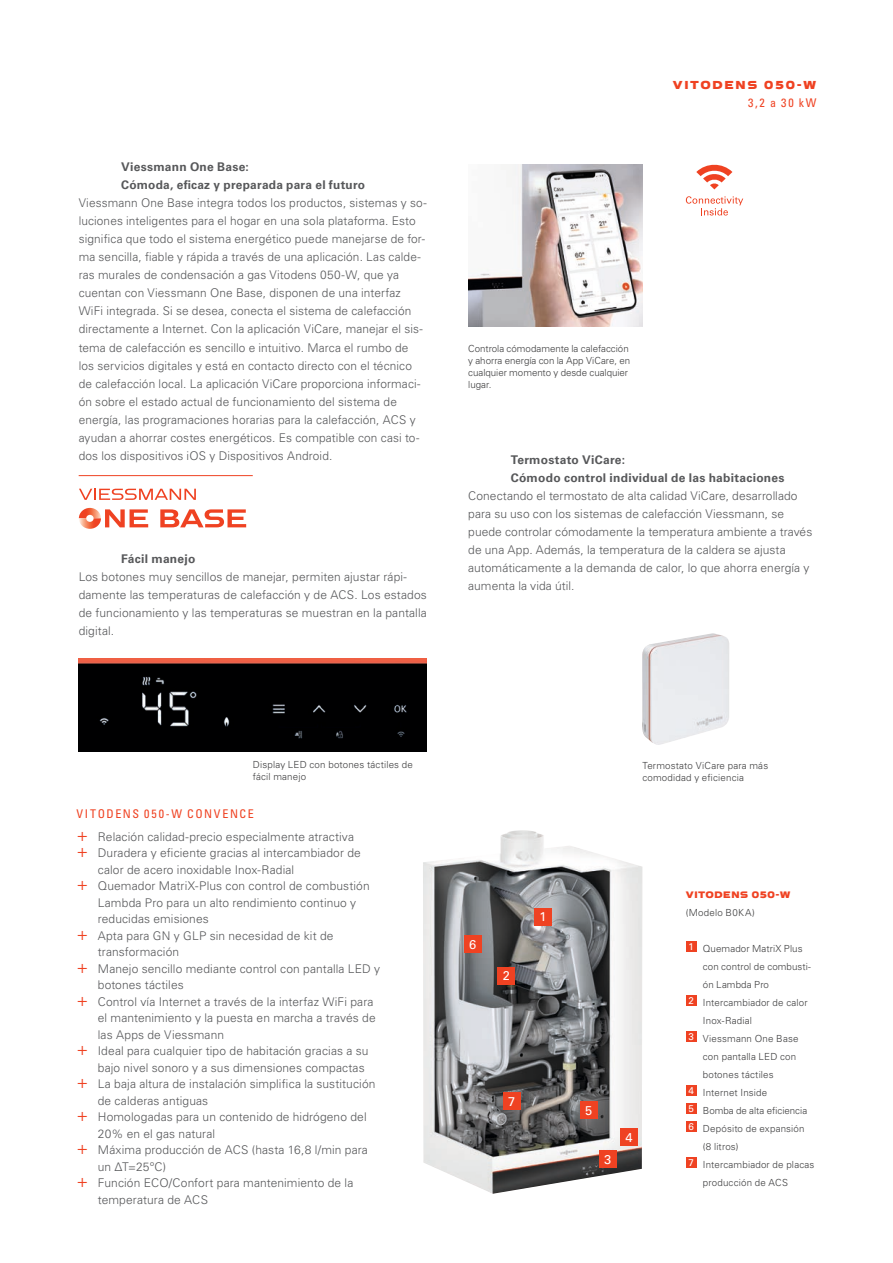
<style>
.page{position:relative;width:893px;height:1263px;background:#fff}
.page>*{position:absolute;margin:0;border:0;box-sizing:border-box;transform-origin:0 0}
.Beschriftung_großes{font:12.75px "Univers LTCYR 55 Roman";color:#fff}
.Copy___Univers_Light{font:300 12px/18px "Univers LTCYR 45";letter-spacing:.01em;color:#57585a}
.Zwischenheadline___U{font:700 12px/18px "Univers LTCYR 65";letter-spacing:.02em;color:#57585a}
.Headline_Vorteilstex{font:condensed 12px "Univers LTCYR 57";letter-spacing:.135em;color:#ef4222}
.Kopfzeile___Univers{font:12px "Viessmann";letter-spacing:.105em;color:#ef4222}
.Kopfzeile___Univers-2{font:condensed 12px "Univers LTCYR 57";color:#ef4222}
.Produktschnitt_Besch{font:300 9.75px/18px "Univers LTCYR 45";letter-spacing:.015em;color:#3e3e3f}
.Bildunterschriften{font:300 9.75px/12px "Univers LTCYR 45";letter-spacing:.005em;color:#3e3e3f}
.Product_name_table{font:9.75px "Viessmann";letter-spacing:.01em;color:#ef4222}
.Produktschnitt_Besch-2{font:9.75px "Univers LTCYR 55 Roman";color:#fff}
.s1{font-size:18px;color:#ef4222}
</style>
<div class="page">
<img style="left:423px;top:830px;width:219px;height:364px">
<img style="left:468px;top:165px;width:174px;height:162px">
<img style="left:642px;top:633px;width:87px;height:112px">
<img style="left:79px;top:659px;width:348px;height:92px">
<svg style="left:79px;top:489px;width:117px;height:11px"></svg>
<svg style="left:105px;top:509px;width:43px;height:18px"></svg>
<svg style="left:160px;top:509px;width:86px;height:18px"></svg>
<img style="left:79px;top:508px;width:22px;height:21px">
<hr style="left:79px;top:475px;width:174px;height:1px;background:#ef4222">
<div style="left:498px;top:967px;width:17px;height:17px;background:#ef4222"></div>
<div style="left:599px;top:1151px;width:17px;height:17px;background:#ef4222"></div>
<div style="left:464px;top:936px;width:17px;height:17px;background:#ef4222"></div>
<div style="left:580px;top:1101px;width:17px;height:17px;background:#ef4222"></div>
<div style="left:686px;top:941px;width:10px;height:11px;background:#ef4222"></div>
<div style="left:686px;top:995px;width:10px;height:11px;background:#ef4222"></div>
<div style="left:686px;top:1031px;width:10px;height:11px;background:#ef4222"></div>
<div style="left:686px;top:1085px;width:10px;height:11px;background:#ef4222"></div>
<div style="left:686px;top:1103px;width:10px;height:11px;background:#ef4222"></div>
<div style="left:686px;top:1121px;width:10px;height:11px;background:#ef4222"></div>
<div style="left:686px;top:1157px;width:10px;height:11px;background:#ef4222"></div>
<div style="left:534px;top:908px;width:17px;height:17px;background:#ef4222"></div>
<div style="left:621px;top:1128px;width:17px;height:17px;background:#ef4222"></div>
<svg style="left:686px;top:196px;width:57px;height:20px"></svg>
<svg style="left:696px;top:164px;width:36px;height:25px"></svg>
<div style="left:503px;top:1093px;width:17px;height:17px;background:#ef4222"></div>
<p class="Zwischenheadline___U" style="left:121px;top:158px;width:129px">Viessmann One Base:</p>
<p class="Zwischenheadline___U" style="left:121px;top:176px;width:245px">Cómoda, eficaz y preparada para el futuro</p>
<p class="Copy___Univers_Light" style="left:79px;top:194px;width:350px">Viessmann One Base integra todos los productos, sistemas y so&shy;luciones inteligentes para el hogar en una sola plataforma. Esto significa que todo el sistema energético puede manejarse de for&shy;ma sencilla, fiable y rápida a través de una aplicación. Las calde&shy;ras murales de condensación a gas Vitodens 050-W, que ya cuentan con Viessmann One Base, disponen de una interfaz WiFi integrada. Si se desea, conecta el sistema de calefacción directamente a Internet. Con la aplicación ViCare, manejar el sis&shy;tema de calefacción es sencillo e intuitivo. Marca el rumbo de los servicios digitales y está en contacto directo con el técnico de calefacción local. La aplicación ViCare proporciona informaci&shy;ón sobre el estado actual de funcionamiento del sistema de energía, las programaciones horarias para la calefacción, ACS y ayudan a ahorrar costes energéticos. Es compatible con casi to&shy;dos los dispositivos iOS y Dispositivos Android.</p>
<p class="Zwischenheadline___U" style="left:121px;top:549px;width:76px">Fácil manejo</p>
<p class="Copy___Univers_Light" style="left:79px;top:567px;width:350px">Los botones muy sencillos de manejar, permiten ajustar rápi&shy;damente las temperaturas de calefacción y de ACS. Los estados de funcionamiento y las temperaturas se muestran en la pantalla digital.</p>
<p class="Kopfzeile___Univers" style="left:673px;top:76px;width:145px">VITODENS 050-W</p>
<p class="Kopfzeile___Univers-2" style="left:748px;top:95px;width:70px">3,2 a 30 kW</p>
<p class="Bildunterschriften" style="left:468px;top:342px;width:163px">Controla cómodamente la calefacción y ahorra energía con la App ViCare, en cualquier momento y desde cualquier lugar.</p>
<p class="Zwischenheadline___U" style="left:511px;top:450px;width:275px">Termostato ViCare:<br>Cómodo control individual de las habitaciones</p>
<p class="Copy___Univers_Light" style="left:468px;top:486px;width:346px">Conectando el termostato de alta calidad ViCare, desarrollado para su uso con los sistemas de calefacción Viessmann, se puede controlar cómodamente la temperatura ambiente a través de una App. Además, la temperatura de la caldera se ajusta automáticamente a la demanda de calor, lo que ahorra energía y aumenta la vida útil.</p>
<p class="Bildunterschriften" style="left:253px;top:759px;width:162px">Display LED con botones táctiles de fácil manejo</p>
<p class="Headline_Vorteilstex" style="left:77px;top:806px;width:179px">VITODENS 050-W CONVENCE</p>
<p class="Copy___Univers_Light" style="left:77px;top:827px;width:279px"><span class="s1">+</span> Relación calidad-precio especialmente atractiva</p>
<p class="Copy___Univers_Light" style="left:98px;top:844px;width:265px;line-height:16.5px;text-indent:-21px"><span class="s1">+</span> Duradera y eficiente gracias al intercambiador de calor de acero inoxidable Inox-Radial</p>
<p class="Copy___Univers_Light" style="left:98px;top:877px;width:273px;line-height:16.5px;text-indent:-21px"><span class="s1">+</span> Quemador MatriX-Plus con control de combustión<br>Lambda Pro para un alto rendimiento continuo y reducidas emisiones</p>
<p class="Copy___Univers_Light" style="left:98px;top:927px;width:237px;line-height:16.5px;text-indent:-21px"><span class="s1">+</span> Apta para GN y GLP sin necesidad de kit de transformación</p>
<p class="Copy___Univers_Light" style="left:98px;top:960px;width:284px;line-height:16.5px;text-indent:-21px"><span class="s1">+</span> Manejo sencillo mediante control con pantalla LED y botones táctiles</p>
<p class="Copy___Univers_Light" style="left:98px;top:993px;width:279px;line-height:16.5px;text-indent:-21px"><span class="s1">+</span> Control vía Internet a través de la interfaz WiFi para el mantenimiento y la puesta en marcha a través de las Apps de Viessmann</p>
<p class="Copy___Univers_Light" style="left:98px;top:1042px;width:272px;line-height:16.5px;text-indent:-21px"><span class="s1">+</span> Ideal para cualquier tipo de habitación gracias a su bajo nivel sonoro y a sus dimensiones compactas</p>
<p class="Copy___Univers_Light" style="left:98px;top:1075px;width:279px;line-height:16.5px;text-indent:-21px"><span class="s1">+</span> La baja altura de instalación simplifica la sustitución de calderas antiguas</p>
<p class="Copy___Univers_Light" style="left:98px;top:1108px;width:270px;line-height:16.5px;text-indent:-21px"><span class="s1">+</span> Homologadas para un contenido de hidrógeno del<br>20% en el gas natural</p>
<p class="Copy___Univers_Light" style="left:98px;top:1141px;width:272px;line-height:16.5px;text-indent:-21px"><span class="s1">+</span> Máxima producción de ACS (hasta 16,8 l/min para un ∆T=25ºC)</p>
<p class="Copy___Univers_Light" style="left:98px;top:1174px;width:257px;line-height:16.5px;text-indent:-21px"><span class="s1">+</span> Función ECO/Confort para mantenimiento de la temperatura de ACS</p>
<p class="Bildunterschriften" style="left:642px;top:759px;width:127px">Termostato ViCare para más</p>
<p class="Bildunterschriften" style="left:642px;top:771px;width:103px">comodidad y eficiencia</p>
<p class="Beschriftung_großes" style="left:469px;top:935px;width:9px">6</p>
<p class="Beschriftung_großes" style="left:503px;top:967px;width:9px">2</p>
<p class="Beschriftung_großes" style="left:539px;top:908px;width:9px">1</p>
<p class="Beschriftung_großes" style="left:508px;top:1093px;width:9px">7</p>
<p class="Beschriftung_großes" style="left:585px;top:1101px;width:9px">5</p>
<p class="Beschriftung_großes" style="left:604px;top:1150px;width:9px">3</p>
<p class="Beschriftung_großes" style="left:625px;top:1128px;width:9px">4</p>
<p class="Product_name_table" style="left:686px;top:888px;width:106px">VITODENS 050-W</p>
<p class="Produktschnitt_Besch" style="left:686px;top:903px;width:70px">(Modelo B0KA)</p>
<p class="Produktschnitt_Besch-2" style="left:688px;top:940px;width:7px">1</p>
<p class="Produktschnitt_Besch" style="left:703px;top:939px;width:110px">Quemador MatriX Plus con control de combusti&shy;ón Lambda Pro</p>
<p class="Produktschnitt_Besch-2" style="left:688px;top:994px;width:7px">2</p>
<p class="Produktschnitt_Besch" style="left:703px;top:993px;width:106px">Intercambiador de calor<br>Inox-Radial</p>
<p class="Produktschnitt_Besch-2" style="left:688px;top:1030px;width:7px">3</p>
<p class="Produktschnitt_Besch" style="left:703px;top:1029px;width:97px">Viessmann One Base</p>
<p class="Produktschnitt_Besch" style="left:703px;top:1047px;width:95px">con pantalla LED con</p>
<p class="Produktschnitt_Besch" style="left:703px;top:1065px;width:72px">botones táctiles</p>
<p class="Produktschnitt_Besch-2" style="left:688px;top:1084px;width:7px">4</p>
<p class="Produktschnitt_Besch" style="left:703px;top:1083px;width:66px">Internet Inside</p>
<p class="Produktschnitt_Besch-2" style="left:688px;top:1102px;width:7px">5</p>
<p class="Produktschnitt_Besch" style="left:703px;top:1101px;width:106px">Bomba de alta eficiencia</p>
<p class="Produktschnitt_Besch-2" style="left:688px;top:1120px;width:7px">6</p>
<p class="Produktschnitt_Besch" style="left:703px;top:1119px;width:103px">Depósito de expansión (8 litros)</p>
<p class="Produktschnitt_Besch-2" style="left:688px;top:1156px;width:7px">7</p>
<p class="Produktschnitt_Besch" style="left:703px;top:1155px;width:113px">Intercambiador de placas producción de ACS</p>
</div>
